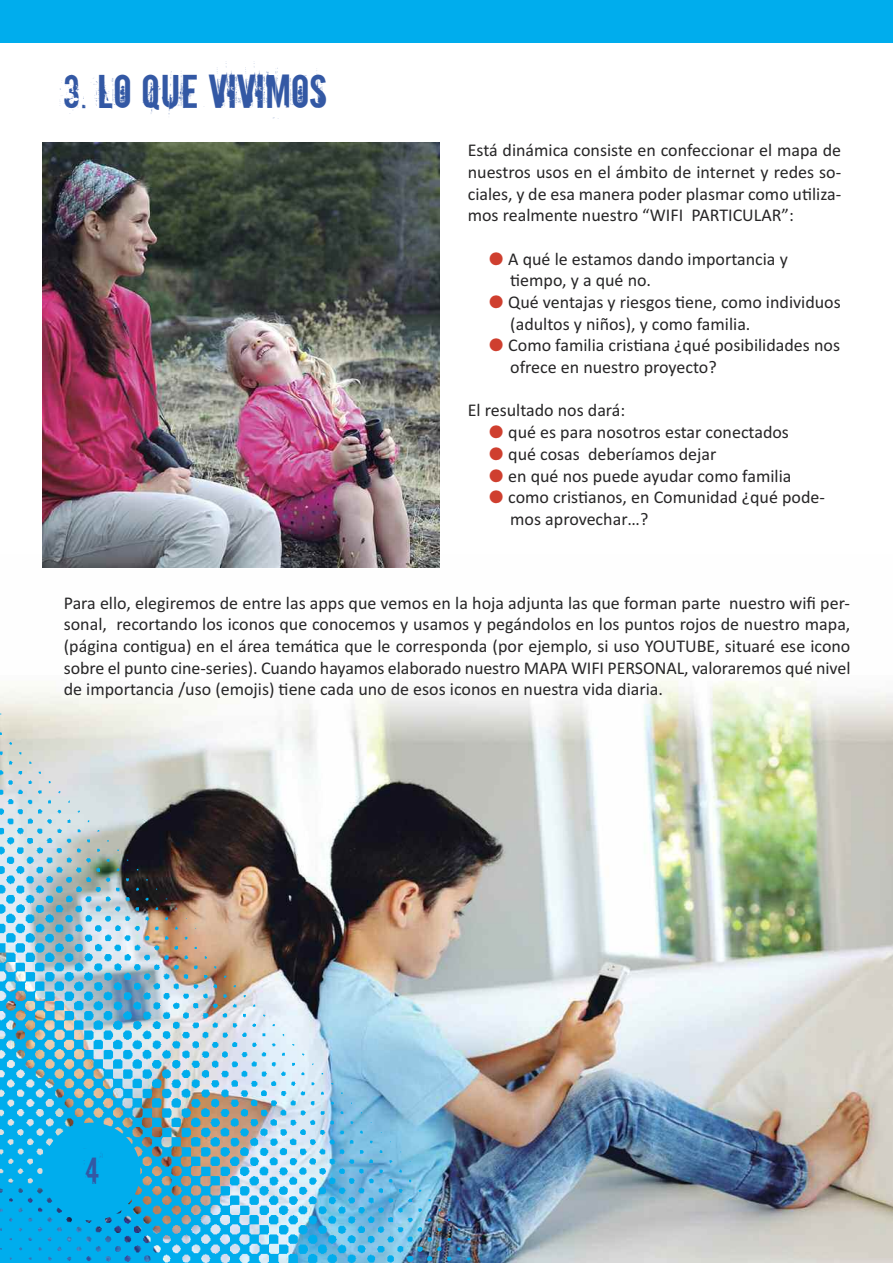
<style>
.page{position:relative;width:893px;height:1263px;background:#fff}
.page>*{position:absolute;margin:0;border:0;box-sizing:border-box;transform-origin:0 0}
.t1{font:45px "Downcome";color:#3358a4}
.t2{font:36px "Downcome";color:#3358a4}
.t3{font:18px/21.6px "Calibri";color:#272627}
.s1{color:#cf3f2f}
</style>
<div class="page">
<img style="left:42px;top:554px;width:851px;height:709px">
<img style="left:0;top:679px;width:473px;height:584px">
<div style="left:0;top:0;width:893px;height:43px;background:#00aded"></div>
<div style="left:43px;top:1123px;width:97px;height:97px;background:#00aded;border-radius:50%"></div>
<img style="left:43px;top:143px;width:397px;height:424px">
<h1 class="t1" style="left:64px;top:66px;width:265px">3. LO QUE VIVIMOS</h1>
<p class="t3" style="left:468px;top:139px;width:375px;text-align:justify">Está dinámica consiste en confeccionar el mapa de nuestros usos en el ámbito de internet y redes so&shy;ciales, y de esa manera poder plasmar como utiliza&shy;mos realmente nuestro “WIFI PARTICULAR”:</p>
<p class="t3" style="left:510px;top:248px;width:279px;text-indent:-21px"><span class="s1">●</span> A qué le estamos dando importancia y tiempo, y a qué no.</p>
<p class="t3" style="left:510px;top:291px;width:332px;text-indent:-21px"><span class="s1">●</span> Qué ventajas y riesgos tiene, como individuos (adultos y niños), y como familia.</p>
<p class="t3" style="left:510px;top:334px;width:331px;text-indent:-21px"><span class="s1">●</span> Como familia cristiana ¿qué posibilidades nos ofrece en nuestro proyecto?</p>
<p class="t3" style="left:468px;top:399px;width:159px">El resultado nos dará:</p>
<p class="t3" style="left:489px;top:421px;width:301px"><span class="s1">●</span> qué es para nosotros estar conectados</p>
<p class="t3" style="left:489px;top:443px;width:229px"><span class="s1">●</span> qué cosas deberíamos dejar</p>
<p class="t3" style="left:489px;top:464px;width:304px"><span class="s1">●</span> en qué nos puede ayudar como familia</p>
<p class="t3" style="left:510px;top:486px;width:316px;text-indent:-21px"><span class="s1">●</span> como cristianos, en Comunidad ¿qué pode&shy;mos aprovechar…?</p>
<p class="t3" style="left:64px;top:592px;width:788px;text-align:justify">Para ello, elegiremos de entre las apps que vemos en la hoja adjunta las que forman parte nuestro wifi per&shy;sonal, recortando los iconos que conocemos y usamos y pegándolos en los puntos rojos de nuestro mapa, (página contigua) en el área temática que le corresponda (por ejemplo, si uso YOUTUBE, situaré ese icono sobre el punto cine-series). Cuando hayamos elaborado nuestro MAPA WIFI PERSONAL, valoraremos qué nivel de importancia /uso (emojis) tiene cada uno de esos iconos en nuestra vida diaria.</p>
<h2 class="t2" style="left:84px;top:1150px;width:18px">4</h2>
</div>
